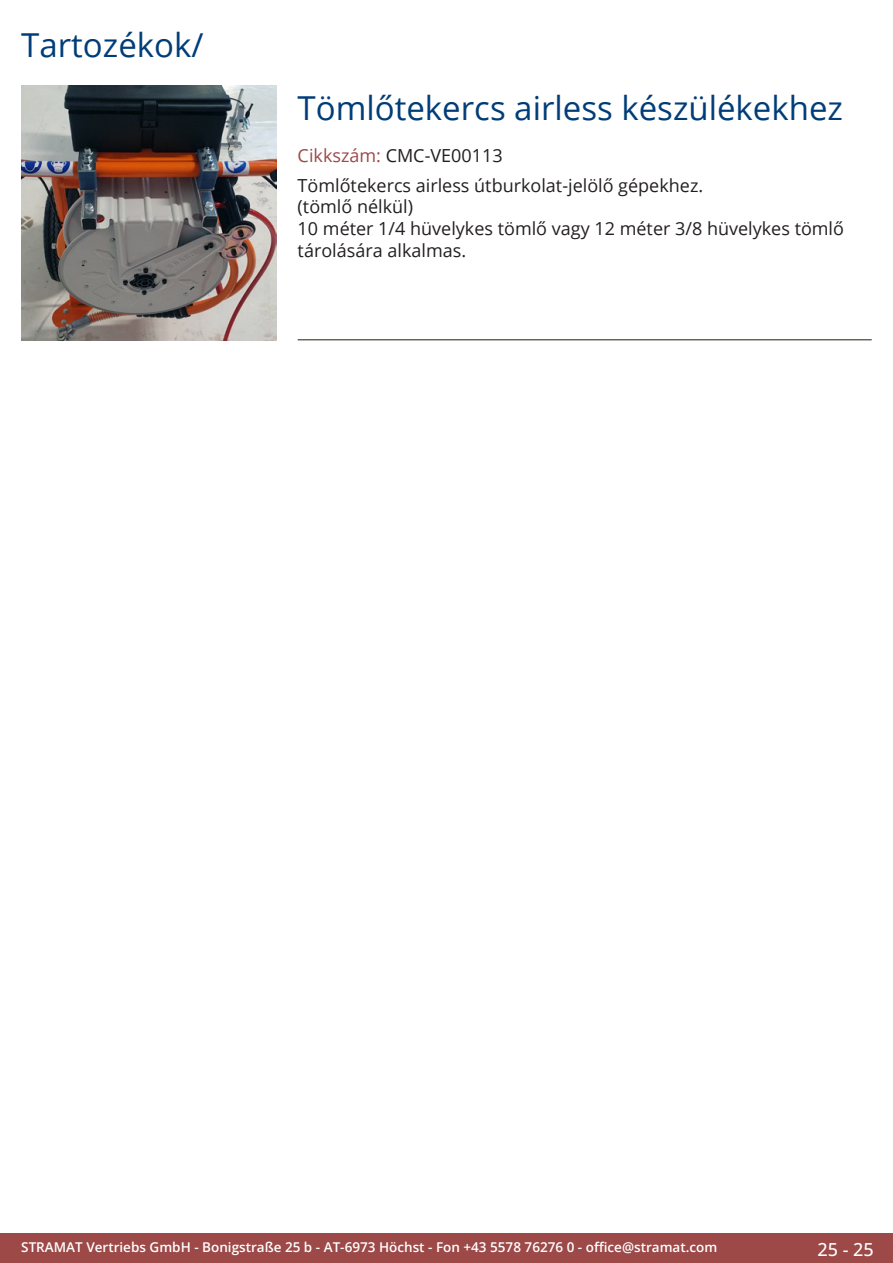
<style>
.page{position:relative;width:893px;height:1263px;background:#fff}
.page>*{position:absolute;margin:0;border:0;box-sizing:border-box;transform-origin:0 0}
.Produkttitel{font:33px "Open Sans";color:#003d78}
.RastTitel{font:33px "Open Sans";color:#003d78}
.Beschreibung_Text{font:18px/21.6px "Open Sans";color:#231f20}
.TechDaten_Überschrif{font:18px "Open Sans";color:#231f20}
.t1{font:500 18px "Open Sans";color:#fff}
.t2{font:600 13.5px "Open Sans";color:#fff}
.s1{color:#9c4948}
</style>
<div class="page">
<div style="left:0;top:1233px;width:893px;height:30px;background:#9c4948"></div>
<hr style="left:298px;top:340px;width:574px;height:1px;background:#201d08">
<img style="left:21px;top:85px;width:255px;height:255px">
<p class="RastTitel" style="left:21px;top:22px;width:184px">Tartozékok/</p>
<p class="Produkttitel" style="left:298px;top:86px;width:547px">Tömlőtekercs airless készülékekhez</p>
<p class="TechDaten_Überschrif" style="left:298px;top:143px;width:206px"><span class="s1">Cikkszám:</span> CMC-VE00113</p>
<p class="Beschreibung_Text" style="left:298px;top:174px;width:548px">Tömlőtekercs airless útburkolat-jelölő gépekhez.<br>(tömlő nélkül)<br>10 méter 1/4 hüvelykes tömlő vagy 12 méter 3/8 hüvelykes tömlő tárolására alkalmas.</p>
<p class="t2" style="left:21px;top:1238px;width:698px">STRAMAT Vertriebs GmbH - Bonigstraße 25 b - AT-6973 Höchst - Fon +43 5578 76276 0 - office@stramat.com</p>
<p class="t1" style="left:817px;top:1237px;width:58px">25 - 25</p>
</div>
